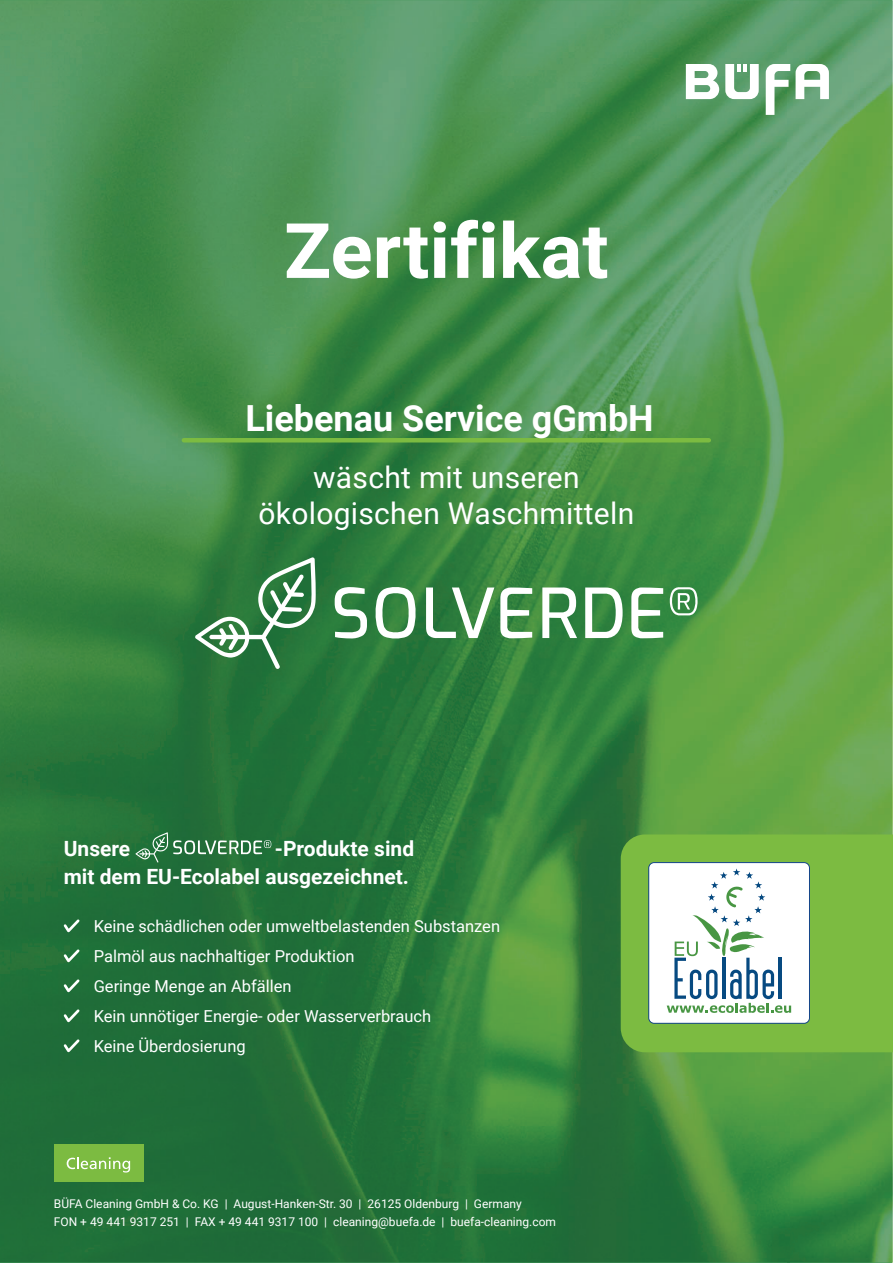
<style>
.page{position:relative;width:893px;height:1263px;background:#fff}
.page>*{position:absolute;margin:0;border:0;box-sizing:border-box;transform-origin:0 0}
.t1{font:700 76.5px "Roboto";color:#fff}
.t2{font:700 36px "Roboto";color:#fff}
.t3{font:30px/36px "Roboto";letter-spacing:.01em;color:#fff;text-align:center}
.t4{font:700 21px/28.8px "Roboto";color:#fff;text-align:right}
.t5{font:16.5px/30px "Roboto";color:#fff}
.t6{font:12px/18px "Roboto";color:#fff}
</style>
<div class="page">
<img style="left:0;top:0;width:893px;height:1263px">
<svg style="left:135px;top:832px;width:136px;height:31px"></svg>
<svg style="left:61px;top:917px;width:21px;height:18px"></svg>
<svg style="left:61px;top:947px;width:21px;height:18px"></svg>
<svg style="left:61px;top:977px;width:21px;height:18px"></svg>
<svg style="left:61px;top:1007px;width:21px;height:18px"></svg>
<svg style="left:61px;top:1037px;width:21px;height:18px"></svg>
<div style="left:184px;top:438px;width:525px;height:5px;background:#7cbb41"></div>
<div style="left:621px;top:834px;width:272px;height:218px;background:#7cbb41"></div>
<svg style="left:649px;top:863px;width:160px;height:160px"></svg>
<div style="left:648px;top:862px;width:162px;height:162px;border:1px solid #154689;border-radius:5px"></div>
<svg style="left:335px;top:587px;width:328px;height:52px"></svg>
<svg style="left:670px;top:587px;width:27px;height:28px"></svg>
<svg style="left:195px;top:557px;width:121px;height:112px"></svg>
<svg style="left:725px;top:64px;width:34px;height:35px"></svg>
<svg style="left:766px;top:64px;width:63px;height:51px"></svg>
<svg style="left:686px;top:64px;width:33px;height:35px"></svg>
<div style="left:54px;top:1145px;width:89px;height:37px;background:#7cbb41"></div>
<svg style="left:67px;top:1157px;width:63px;height:16px"></svg>
<h1 class="t1" style="left:284px;top:207px;width:326px">Zertifikat</h1>
<h2 class="t2" style="left:245px;top:397px;width:410px">Liebenau Service gGmbH</h2>
<h3 class="t3" style="left:258px;top:460px;width:377px">wäscht mit unseren ökologischen Waschmitteln</h3>
<p class="t4" style="left:64px;top:834px;width:352px">-Produkte sind<br>mit dem EU-Ecolabel ausgezeichnet.</p>
<p class="t5" style="left:94px;top:912px;width:408px">Keine schädlichen oder umweltbelastenden Substanzen Palmöl aus nachhaltiger Produktion<br>Geringe Menge an Abfällen<br>Kein unnötiger Energie- oder Wasserverbrauch<br>Keine Überdosierung</p>
<p class="t4" style="left:64px;top:834px;width:68px">Unsere</p>
<p class="t6" style="left:54px;top:1195px;width:504px">BÜFA Cleaning GmbH &amp; Co. KG | August-Hanken-Str. 30 | 26125 Oldenburg | Germany<br>FON + 49 441 9317 251 | FAX + 49 441 9317 100 | cleaning@buefa.de | buefa-cleaning.com</p>
</div>
